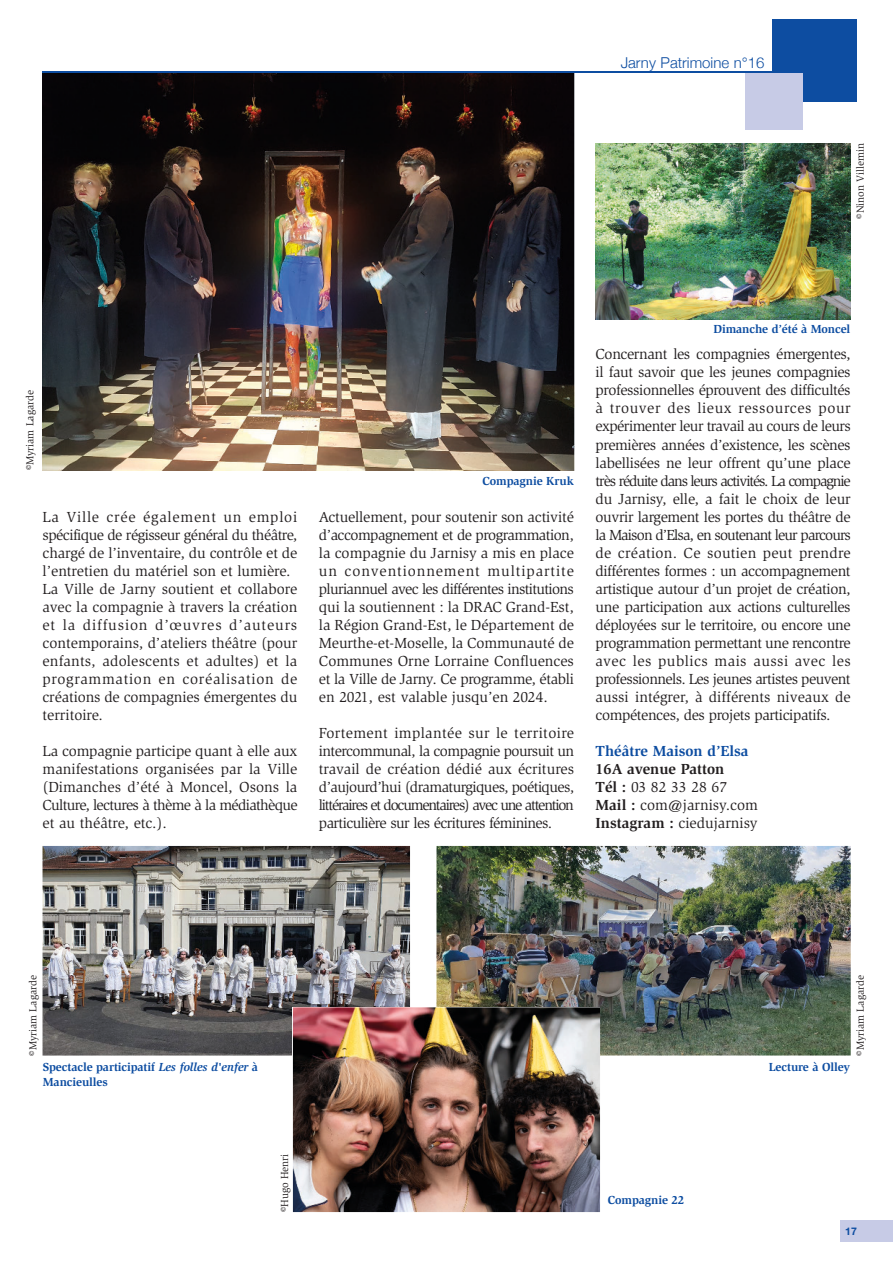
<style>
.page{position:relative;width:893px;height:1263px;background:#fff}
.page>*{position:absolute;margin:0;border:0;box-sizing:border-box;transform-origin:0 0}
.t1{font:15px/18px "Slimbach";color:#231f20;text-align:justify}
.t2{font:300 15px "Helvetica Neue";color:#0d4da1}
.t3{font:700 15px "Slimbach";color:#0d4da1}
.t4{font:700 12px/15px "Slimbach";letter-spacing:-.01em;color:#0d4da1}
.t5{font:10.5px "Slimbach";color:#231f20}
.t6{font:700 10.5px "Helvetica Neue";color:#0d4da1}
.s1{font-weight:700}
.s2{font-style:italic}
</style>
<div class="page">
<img style="left:43px;top:72px;width:531px;height:398px">
<div style="left:840px;top:1220px;width:53px;height:22px;background:#c7cbe6"></div>
<div style="left:772px;top:19px;width:84px;height:82px;background:#0d4da1"></div>
<div style="left:745px;top:73px;width:57px;height:57px;background:#c7cbe6"></div>
<hr style="left:43px;top:71px;width:813px;height:1px;background:#0d4da1">
<img style="left:595px;top:143px;width:255px;height:177px">
<img style="left:436px;top:846px;width:415px;height:209px">
<img style="left:43px;top:846px;width:367px;height:209px">
<img style="left:293px;top:1007px;width:307px;height:205px">
<p class="t2" style="left:621px;top:50px;width:145px">Jarny Patrimoine n°16</p>
<p class="t5" style="left:854px;top:219px;width:77px;rotate:-90deg">©Ninon Villemin</p>
<p class="t5" style="left:24px;top:470px;width:82px;rotate:-90deg">©Myriam Lagarde</p>
<p class="t1" style="left:43px;top:508px;width:256px;text-align:left">La Ville crée également un emploi spécifique de régisseur général du théâtre, chargé de l’inventaire, du contrôle et de l’entretien du matériel son et lumière.<br>La Ville de Jarny soutient et collabore avec la compagnie à travers la création et la diffusion d’œuvres d’auteurs contemporains, d’ateliers théâtre (pour enfants, adolescents et adultes) et la programmation en coréalisation de créations de compagnies émergentes du territoire.</p>
<p class="t1" style="left:43px;top:742px;width:257px">La compagnie participe quant à elle aux manifestations organisées par la Ville (Dimanches d’été à Moncel, Osons la Culture, lectures à thème à la médiathèque et au théâtre, etc.).</p>
<p class="t4" style="left:482px;top:473px;width:93px">Compagnie Kruk</p>
<p class="t1" style="left:319px;top:508px;width:257px">Actuellement, pour soutenir son activité d’accompagnement et de programmation, la compagnie du Jarnisy a mis en place un conventionnement multipartite pluriannuel avec les différentes institutions qui la soutiennent : la DRAC Grand-Est, la Région Grand-Est, le Département de Meurthe-et-Moselle, la Communauté de Communes Orne Lorraine Confluences et la Ville de Jarny. Ce programme, établi en 2021, est valable jusqu’en 2024.</p>
<p class="t1" style="left:319px;top:724px;width:257px">Fortement implantée sur le territoire intercommunal, la compagnie poursuit un travail de création dédié aux écritures d’aujourd’hui (dramaturgiques, poétiques, littéraires et documentaires) avec une attention particulière sur les écritures féminines.</p>
<p class="t4" style="left:713px;top:321px;width:138px">Dimanche d’été à Moncel</p>
<p class="t1" style="left:596px;top:346px;width:257px">Concernant les compagnies émergentes, il faut savoir que les jeunes compagnies professionnelles éprouvent des difficultés à trouver des lieux ressources pour expérimenter leur travail au cours de leurs premières années d’existence, les scènes labellisées ne leur offrent qu’une place très réduite dans leurs activités. La compagnie du Jarnisy, elle, a fait le choix de leur ouvrir largement les portes du théâtre de la Maison d’Elsa, en soutenant leur parcours de création. Ce soutien peut prendre différentes formes : un accompagnement artistique autour d’un projet de création, une participation aux actions culturelles déployées sur le territoire, ou encore une programmation permettant une rencontre avec les publics mais aussi avec les professionnels. Les jeunes artistes peuvent aussi intégrer, à différents niveaux de compétences, des projets participatifs.</p>
<p class="t3" style="left:596px;top:741px;width:154px">Théâtre Maison d’Elsa</p>
<p class="t1" style="left:596px;top:760px;width:164px;text-align:left"><span class="s1">16A avenue Patton<br>Tél :</span> 03 82 33 28 67<br><span class="s1">Mail :</span> com@jarnisy.com<br><span class="s1">Instagram :</span> ciedujarnisy</p>
<p class="t5" style="left:27px;top:1055px;width:82px;rotate:-90deg">©Myriam Lagarde</p>
<p class="t5" style="left:854px;top:1055px;width:82px;rotate:-90deg">©Myriam Lagarde</p>
<p class="t4" style="left:43px;top:1060px;width:217px">Spectacle participatif <span class="s2">Les folles d'enfer</span> à<br>Mancieulles</p>
<p class="t5" style="left:279px;top:1212px;width:60px;rotate:-90deg">©Hugo Henri</p>
<p class="t4" style="left:608px;top:1192px;width:78px">Compagnie 22</p>
<p class="t4" style="left:769px;top:1060px;width:83px">Lecture à Olley</p>
<p class="t6" style="left:845px;top:1223px;width:13px">17</p>
</div>
